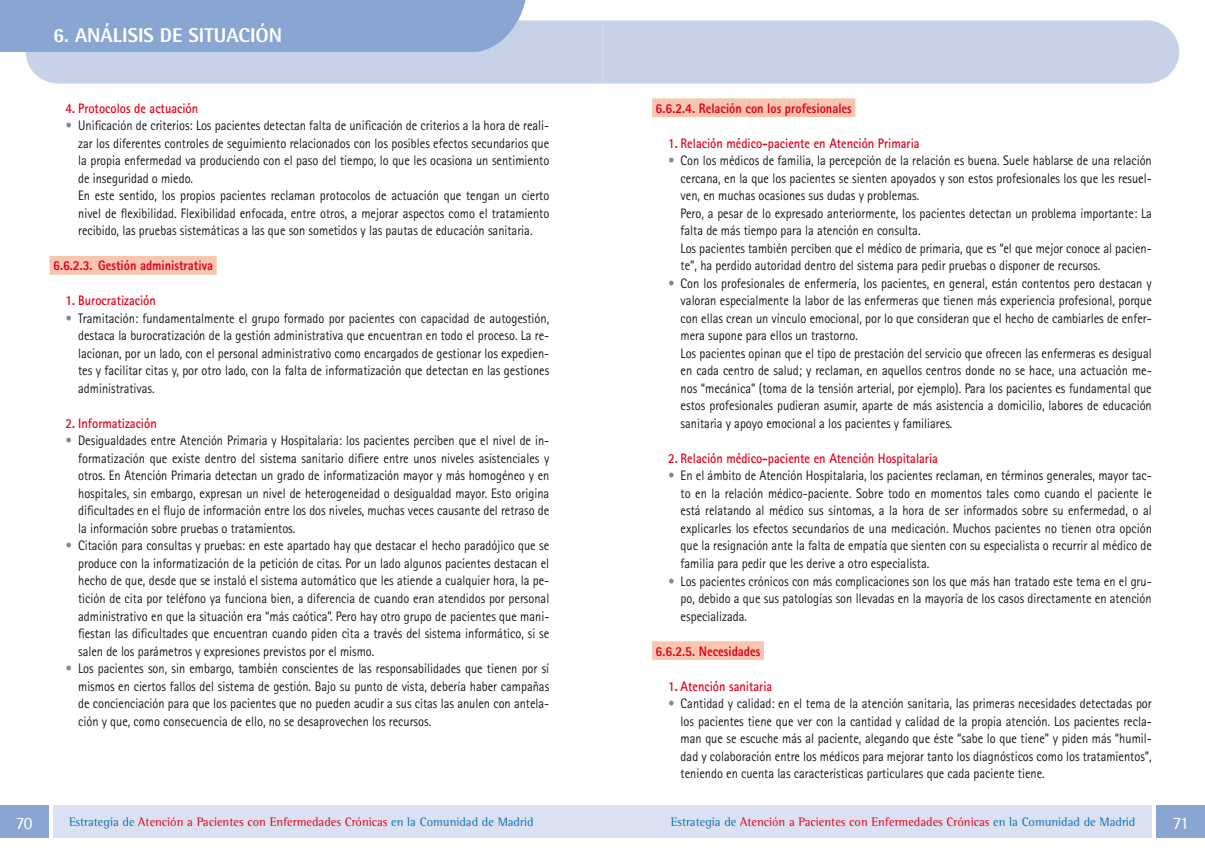
<style>
.page{position:relative;width:1205px;height:851px;background:#fff}
.page>*{position:absolute;margin:0;border:0;box-sizing:border-box;transform-origin:0 0}
.t1{font:800 20px "Rotis Semi Sans";color:#fff}
.t2{font:17.5px "Rotis Semi Sans";color:#fff}
.t3{font:13.75px/17.5px "Rotis Sans Serif";color:#1a171c;text-align:justify;scale:.9 1}
.t4{font:700 13.75px "Rotis Sans Serif";color:#e2001a;scale:.9 1}
.t5{font:800 13.75px "Rotis Sans Serif";color:#e2001a;scale:.9 1}
.t6{font:12.5px "Rotis Semi Serif";color:#e2001a}
.s1{font-weight:700;color:#87888a}
.s2{color:#0e72b5}
</style>
<div class="page">
<div style="left:0;top:805px;width:48px;height:32px;background:#89a6d2"></div>
<div style="left:53px;top:805px;width:549px;height:32px;background:#dbe1f0"></div>
<svg style="left:0;top:0;width:1179px;height:83px;background:#becce6"></svg>
<div style="left:1156px;top:805px;width:49px;height:32px;background:#89a6d2"></div>
<div style="left:603px;top:805px;width:549px;height:32px;background:#dbe1f0"></div>
<div style="left:50px;top:256px;width:167px;height:19px;background:#f8c5af"></div>
<div style="left:652px;top:98px;width:203px;height:19px;background:#f8c5af"></div>
<div style="left:652px;top:641px;width:112px;height:19px;background:#f8c5af"></div>
<h1 class="t1" style="left:53px;top:23px;width:231px">6. ANÁLISIS DE SITUACIÓN</h1>
<p class="t4" style="left:66px;top:99px;width:149px">4. Protocolos de actuación</p>
<p class="t3" style="left:78px;top:117px;width:525px;text-align:left;text-indent:-12px"><span class="s1">•</span> Unificación de criterios: Los pacientes detectan falta de unificación de criterios a la hora de reali&shy;zar los diferentes controles de seguimiento relacionados con los posibles efectos secundarios que la propia enfermedad va produciendo con el paso del tiempo, lo que les ocasiona un sentimiento de inseguridad o miedo.<br>En este sentido, los propios pacientes reclaman protocolos de actuación que tengan un cierto nivel de flexibilidad. Flexibilidad enfocada, entre otros, a mejorar aspectos como el tratamiento recibido, las pruebas sistemáticas a las que son sometidos y las pautas de educación sanitaria.</p>
<p class="t5" style="left:53px;top:257px;width:179px">6.6.2.3. Gestión administrativa</p>
<p class="t4" style="left:66px;top:292px;width:102px">1. Burocratización</p>
<p class="t3" style="left:78px;top:309px;width:525px;text-indent:-12px"><span class="s1">•</span> Tramitación: fundamentalmente el grupo formado por pacientes con capacidad de autogestión, destaca la burocratización de la gestión administrativa que encuentran en todo el proceso. La re&shy;lacionan, por un lado, con el personal administrativo como encargados de gestionar los expedien&shy;tes y facilitar citas y, por otro lado, con la falta de informatización que detectan en las gestiones administrativas.</p>
<p class="t4" style="left:66px;top:414px;width:103px">2. Informatización</p>
<p class="t3" style="left:78px;top:432px;width:525px;text-indent:-12px"><span class="s1">•</span> Desigualdades entre Atención Primaria y Hospitalaria: los pacientes perciben que el nivel de in&shy;formatización que existe dentro del sistema sanitario difiere entre unos niveles asistenciales y otros. En Atención Primaria detectan un grado de informatización mayor y más homogéneo y en hospitales, sin embargo, expresan un nivel de heterogeneidad o desigualdad mayor. Esto origina dificultades en el flujo de información entre los dos niveles, muchas veces causante del retraso de la información sobre pruebas o tratamientos.</p>
<p class="t3" style="left:78px;top:537px;width:525px;text-indent:-12px"><span class="s1">•</span> Citación para consultas y pruebas: en este apartado hay que destacar el hecho paradójico que se produce con la informatización de la petición de citas. Por un lado algunos pacientes destacan el hecho de que, desde que se instaló el sistema automático que les atiende a cualquier hora, la pe&shy;tición de cita por teléfono ya funciona bien, a diferencia de cuando eran atendidos por personal administrativo en que la situación era “más caótica”. Pero hay otro grupo de pacientes que mani&shy;fiestan las dificultades que encuentran cuando piden cita a través del sistema informático, si se salen de los parámetros y expresiones previstos por el mismo.</p>
<p class="t3" style="left:78px;top:659px;width:525px;text-indent:-12px"><span class="s1">•</span> Los pacientes son, sin embargo, también conscientes de las responsabilidades que tienen por sí mismos en ciertos fallos del sistema de gestión. Bajo su punto de vista, debería haber campañas de concienciación para que los pacientes que no pueden acudir a sus citas las anulen con antela&shy;ción y que, como consecuencia de ello, no se desaprovechen los recursos.</p>
<p class="t5" style="left:656px;top:99px;width:219px">6.6.2.4. Relación con los profesionales</p>
<p class="t4" style="left:668px;top:134px;width:281px">1. Relación médico-paciente en Atención Primaria</p>
<p class="t3" style="left:681px;top:152px;width:525px;text-align:left;text-indent:-12px"><span class="s1">•</span> Con los médicos de familia, la percepción de la relación es buena. Suele hablarse de una relación cercana, en la que los pacientes se sienten apoyados y son estos profesionales los que les resuel&shy;ven, en muchas ocasiones sus dudas y problemas.<br>Pero, a pesar de lo expresado anteriormente, los pacientes detectan un problema importante: La falta de más tiempo para la atención en consulta.<br>Los pacientes también perciben que el médico de primaria, que es “el que mejor conoce al pacien&shy;te”, ha perdido autoridad dentro del sistema para pedir pruebas o disponer de recursos.</p>
<p class="t3" style="left:681px;top:274px;width:525px;text-align:left;text-indent:-12px"><span class="s1">•</span> Con los profesionales de enfermería, los pacientes, en general, están contentos pero destacan y valoran especialmente la labor de las enfermeras que tienen más experiencia profesional, porque con ellas crean un vínculo emocional, por lo que consideran que el hecho de cambiarles de enfer&shy;mera supone para ellos un trastorno.<br>Los pacientes opinan que el tipo de prestación del servicio que ofrecen las enfermeras es desigual en cada centro de salud; y reclaman, en aquellos centros donde no se hace, una actuación me&shy;nos “mecánica” (toma de la tensión arterial, por ejemplo). Para los pacientes es fundamental que estos profesionales pudieran asumir, aparte de más asistencia a domicilio, labores de educación sanitaria y apoyo emocional a los pacientes y familiares.</p>
<p class="t4" style="left:668px;top:449px;width:301px">2. Relación médico-paciente en Atención Hospitalaria</p>
<p class="t3" style="left:681px;top:467px;width:525px;text-indent:-12px"><span class="s1">•</span> En el ámbito de Atención Hospitalaria, los pacientes reclaman, en términos generales, mayor tac&shy;to en la relación médico-paciente. Sobre todo en momentos tales como cuando el paciente le está relatando al médico sus síntomas, a la hora de ser informados sobre su enfermedad, o al explicarles los efectos secundarios de una medicación. Muchos pacientes no tienen otra opción que la resignación ante la falta de empatía que sienten con su especialista o recurrir al médico de familia para pedir que les derive a otro especialista.</p>
<p class="t3" style="left:681px;top:572px;width:525px;text-indent:-12px"><span class="s1">•</span> Los pacientes crónicos con más complicaciones son los que más han tratado este tema en el gru&shy;po, debido a que sus patologías son llevadas en la mayoría de los casos directamente en atención especializada.</p>
<p class="t5" style="left:656px;top:642px;width:118px">6.6.2.5. Necesidades</p>
<p class="t4" style="left:668px;top:677px;width:117px">1. Atención sanitaria</p>
<p class="t3" style="left:681px;top:694px;width:525px;text-indent:-12px"><span class="s1">•</span> Cantidad y calidad: en el tema de la atención sanitaria, las primeras necesidades detectadas por los pacientes tiene que ver con la cantidad y calidad de la propia atención. Los pacientes recla&shy;man que se escuche más al paciente, alegando que éste “sabe lo que tiene” y piden más “humil&shy;dad y colaboración entre los médicos para mejorar tanto los diagnósticos como los tratamientos”, teniendo en cuenta las características particulares que cada paciente tiene.</p>
<p class="t2" style="left:16px;top:812px;width:18px">70</p>
<p class="t6" style="left:69px;top:814px;width:466px"><span class="s2">Estrategia de</span> Atención a Pacientes con Enfermedades Crónicas <span class="s2">en la Comunidad de Madrid</span></p>
<p class="t6" style="left:671px;top:814px;width:466px"><span class="s2">Estrategia de</span> Atención a Pacientes con Enfermedades Crónicas <span class="s2">en la Comunidad de Madrid</span></p>
<p class="t2" style="left:1172px;top:812px;width:18px">71</p>
</div>
